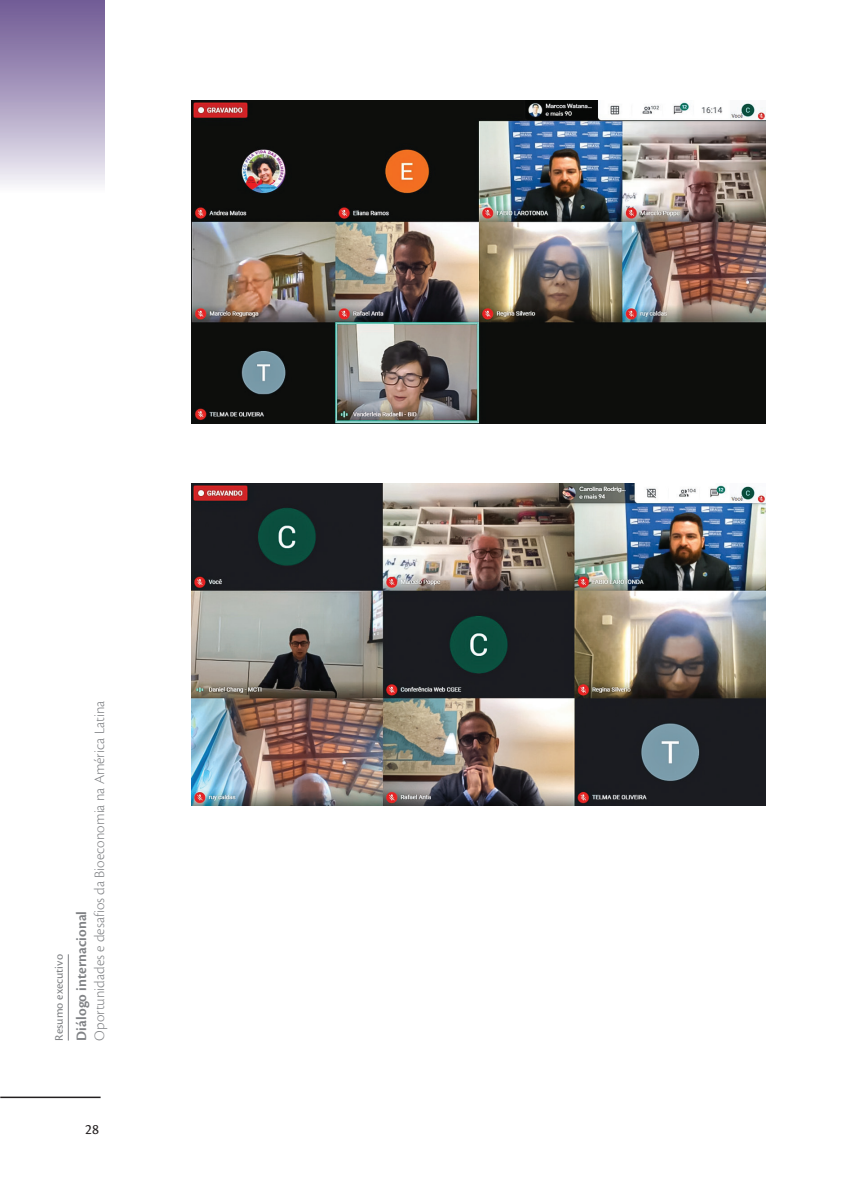
<style>
.page{position:relative;width:851px;height:1191px;background:#fff}
.page>*{position:absolute;margin:0;border:0;box-sizing:border-box;transform-origin:0 0}
.t1{font:300 15px "Cronos Pro";color:#808285}
.t2{font:600 15px "Cronos Pro";color:#808285}
.t3{font:15px "Cronos Pro";color:#231f20}
.t4{font:12px "Cronos Pro Capt";color:#808285}
</style>
<div class="page">
<hr style="left:0;top:1096px;width:101px;height:2px;background:#231f20">
<hr style="left:68px;top:954px;width:1px;height:86px;background:#808285">
<svg style="left:0;top:0;width:105px;height:185px;background:#ac9fc1"></svg>
<img style="left:191px;top:100px;width:574px;height:323px">
<img style="left:191px;top:483px;width:574px;height:322px">
<p class="t4" style="left:52px;top:1040px;width:88px;rotate:-90deg">Resumo executivo</p>
<p class="t1" style="left:91px;top:1040px;width:341px;rotate:-90deg">Oportunidades e desafios da Bioeconomia na América Latina</p>
<p class="t2" style="left:73px;top:1040px;width:131px;rotate:-90deg">Diálogo internacional</p>
<p class="t3" style="left:85px;top:1121px;width:15px">28</p>
</div>
